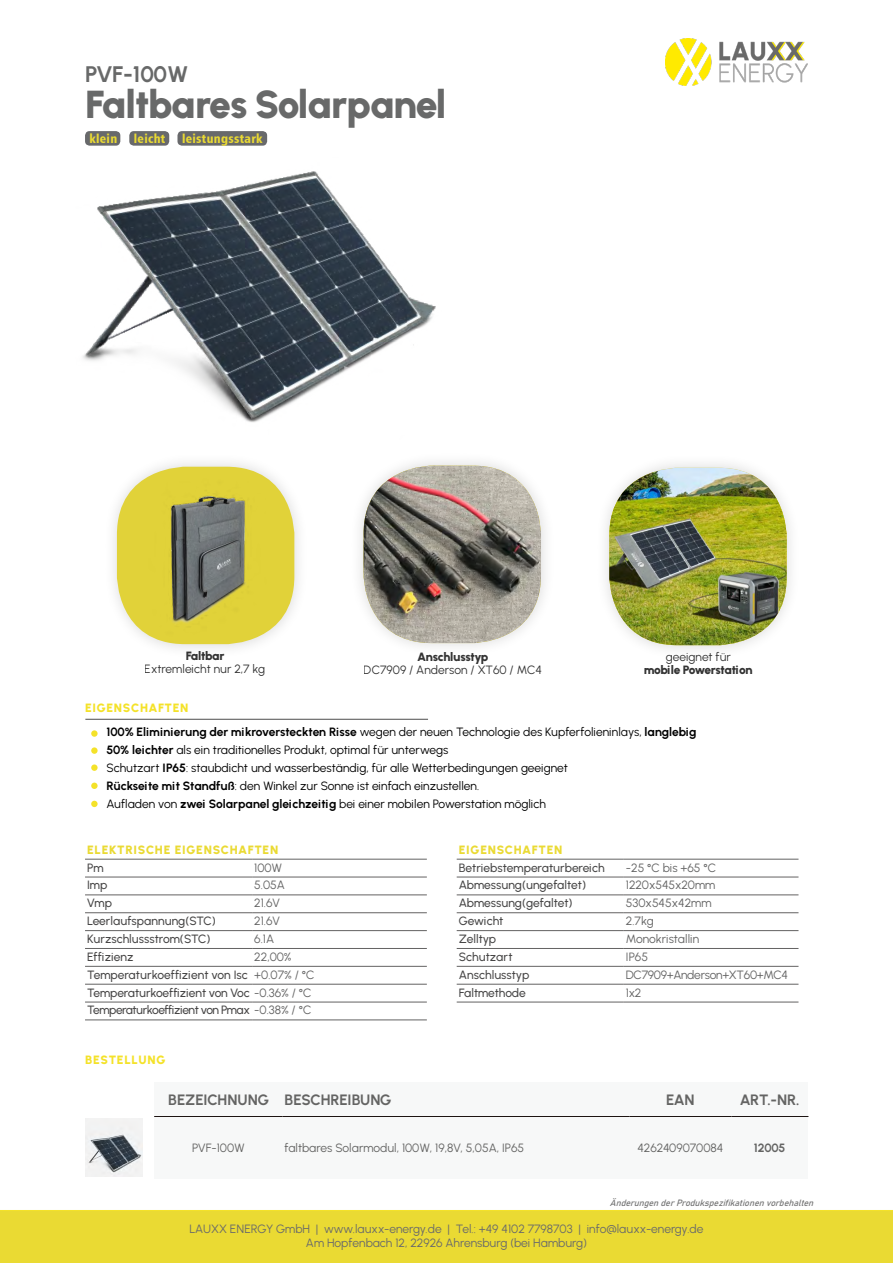
<style>
.page{position:relative;width:893px;height:1263px;background:#fff}
.page>*{position:absolute;margin:0;border:0;box-sizing:border-box;transform-origin:0 0}
.t1{font:900 39px "Urbanist";letter-spacing:-.035em;color:#686969}
.t2{font:700 22.5px "Urbanist";letter-spacing:-.01em;color:#686969}
.t3{font:700 15px "Urbanist";letter-spacing:-.01em;color:#646463}
.t4{font:12.6px "Humanist 777 BT Black Condensed B";letter-spacing:.025em;color:#eada33}
.t5{font:12px/18px "Urbanist";color:#000}
.t6{font:500 12px/17.9px "Urbanist";letter-spacing:-.005em;color:#464545}
.t7{font:12px/14.4px "Urbanist";color:#68696b;text-align:center}
.t8{font:700 12px/24.3px "Urbanist";letter-spacing:-.005em;color:#000}
.t9{font:12px "Urbanist";color:#636363}
.t10{font:12px "Urbanist";color:#646463}
.t11{font:900 12px "Urbanist";letter-spacing:.06em;color:#eada33}
.t12{font:900 12px "Urbanist";letter-spacing:-.035em;color:#000}
.t13{font:12px "Urbanist";letter-spacing:-.025em;color:#636363}
.t14{font:900 12px "Urbanist";letter-spacing:.06em;color:#f4e229}
.t15{font:700 12px "Urbanist";letter-spacing:-.01em;color:#646463}
.t16{font:italic 9px "Bahnschrift";color:#767676}
.s1{font-weight:900;color:#f4e229}
.s2{font-weight:400}
.s3{font-weight:700}
.s4{font-weight:400;color:#636363}
</style>
<div class="page">
<img style="left:665px;top:39px;width:143px;height:46px">
<hr style="left:85px;top:719px;width:343px;height:1px;background:#4d4c4d">
<svg style="left:91px;top:730px;width:7px;height:7px"></svg>
<div style="left:91px;top:747px;width:7px;height:7px;background:#f4e229;border-radius:50%"></div>
<div style="left:91px;top:764px;width:7px;height:7px;background:#f4e229;border-radius:50%"></div>
<div style="left:91px;top:783px;width:7px;height:6px;background:#f4e229;border-radius:50%"></div>
<div style="left:91px;top:801px;width:7px;height:6px;background:#f4e229;border-radius:50%"></div>
<hr style="left:85px;top:859px;width:167px;height:1px;background:#636262">
<hr style="left:252px;top:859px;width:175px;height:1px;background:#636262">
<hr style="left:85px;top:877px;width:167px;height:1px;background:#636262">
<hr style="left:252px;top:877px;width:175px;height:1px;background:#636262">
<hr style="left:85px;top:894px;width:167px;height:1px;background:#636262">
<hr style="left:252px;top:894px;width:175px;height:1px;background:#636262">
<hr style="left:85px;top:912px;width:167px;height:1px;background:#636262">
<hr style="left:252px;top:912px;width:175px;height:1px;background:#636262">
<hr style="left:85px;top:930px;width:167px;height:1px;background:#636262">
<hr style="left:252px;top:930px;width:175px;height:1px;background:#636262">
<hr style="left:85px;top:948px;width:167px;height:1px;background:#636262">
<hr style="left:252px;top:948px;width:175px;height:1px;background:#636262">
<hr style="left:85px;top:966px;width:167px;height:1px;background:#636262">
<hr style="left:252px;top:966px;width:175px;height:1px;background:#636262">
<hr style="left:85px;top:984px;width:167px;height:1px;background:#636262">
<hr style="left:252px;top:984px;width:175px;height:1px;background:#636262">
<hr style="left:85px;top:1002px;width:167px;height:1px;background:#636262">
<hr style="left:252px;top:1002px;width:175px;height:1px;background:#636262">
<hr style="left:85px;top:1019px;width:167px;height:1px;background:#636262">
<hr style="left:252px;top:1019px;width:175px;height:1px;background:#636262">
<hr style="left:457px;top:859px;width:167px;height:1px;background:#636262">
<hr style="left:624px;top:859px;width:174px;height:1px;background:#636262">
<hr style="left:457px;top:877px;width:167px;height:1px;background:#636262">
<hr style="left:624px;top:877px;width:174px;height:1px;background:#636262">
<hr style="left:457px;top:894px;width:167px;height:1px;background:#636262">
<hr style="left:624px;top:894px;width:174px;height:1px;background:#636262">
<hr style="left:457px;top:912px;width:167px;height:1px;background:#636262">
<hr style="left:624px;top:912px;width:174px;height:1px;background:#636262">
<hr style="left:457px;top:930px;width:167px;height:1px;background:#636262">
<hr style="left:624px;top:930px;width:174px;height:1px;background:#636262">
<hr style="left:457px;top:948px;width:167px;height:1px;background:#636262">
<hr style="left:624px;top:948px;width:174px;height:1px;background:#636262">
<hr style="left:457px;top:966px;width:167px;height:1px;background:#636262">
<hr style="left:624px;top:966px;width:174px;height:1px;background:#636262">
<hr style="left:457px;top:984px;width:167px;height:1px;background:#636262">
<hr style="left:624px;top:984px;width:174px;height:1px;background:#636262">
<hr style="left:457px;top:1002px;width:167px;height:1px;background:#636262">
<hr style="left:624px;top:1002px;width:174px;height:1px;background:#636262">
<div style="left:0;top:1210px;width:893px;height:53px;background:#eada33"></div>
<div style="left:103px;top:452px;width:206px;height:207px;background:#000;opacity:.15"></div>
<img style="left:117px;top:467px;width:177px;height:177px">
<div style="left:85px;top:131px;width:35px;height:15px;background:#68696b;border-radius:4px"></div>
<img style="left:83px;top:171px;width:353px;height:252px">
<div style="left:129px;top:131px;width:40px;height:15px;background:#68696b;border-radius:4px"></div>
<div style="left:177px;top:131px;width:90px;height:15px;background:#68696b;border-radius:4px"></div>
<img style="left:85px;top:1119px;width:58px;height:58px">
<div style="left:154px;top:1082px;width:654px;height:97px;background:#f7f8f8"></div>
<hr style="left:154px;top:1116px;width:128px;height:1px;background:#1d1412">
<hr style="left:282px;top:1116px;width:347px;height:1px;background:#1d1412">
<hr style="left:629px;top:1116px;width:102px;height:1px;background:#1d1412">
<hr style="left:731px;top:1116px;width:77px;height:1px;background:#1d1412">
<div style="left:595px;top:453px;width:206px;height:207px;background:#000;opacity:.15"></div>
<img style="left:609px;top:468px;width:178px;height:177px">
<div style="left:349px;top:451px;width:206px;height:207px;background:#000;opacity:.15"></div>
<img style="left:364px;top:466px;width:177px;height:177px">
<h2 class="t2" style="left:85px;top:60px;width:105px">PVF-100W</h2>
<h1 class="t1" style="left:85px;top:81px;width:363px">Faltbares Solarpanel</h1>
<p class="t4" style="left:90px;top:130px;width:29px">klein</p>
<p class="t4" style="left:134px;top:130px;width:33px">leicht</p>
<p class="t4" style="left:182px;top:130px;width:82px">leistungsstark</p>
<p class="t12" style="left:186px;top:648px;width:40px">Faltbar</p>
<p class="t5" style="left:145px;top:660px;width:122px">Extremleicht nur 2,7 kg</p>
<p class="t12" style="left:417px;top:649px;width:73px">Anschlusstyp</p>
<p class="t5" style="left:364px;top:661px;width:180px">DC7909 / Anderson / XT60 / MC4</p>
<p class="t5" style="left:666px;top:648px;width:67px">geeignet für</p>
<p class="t12" style="left:644px;top:663px;width:110px">mobile Powerstation</p>
<p class="t8" style="left:107px;top:696px;width:592px;text-indent:-21px"><span class="s1">EIGENSCHAFTEN<br></span>100% Eliminierung der mikroversteckten Risse <span class="s2">wegen der neuen Technologie des Kupferfolieninlays,</span> langlebig</p>
<p class="t5" style="left:107px;top:741px;width:463px"><span class="s3">50% leichter</span> als ein traditionelles Produkt, optimal für unterwegs<br>Schutzart <span class="s3">IP65</span>: staubdicht und wasserbeständig, für alle Wetterbedingungen geeignet <span class="s3">Rückseite mit Standfuß</span>: den Winkel zur Sonne ist einfach einzustellen.<br>Aufladen von <span class="s3">zwei Solarpanel gleichzeitig</span> bei einer mobilen Powerstation möglich</p>
<p class="t11" style="left:87px;top:842px;width:193px">ELEKTRISCHE EIGENSCHAFTEN</p>
<p class="t6" style="left:87px;top:858px;width:18px">Pm</p>
<p class="t9" style="left:254px;top:860px;width:30px">100W</p>
<p class="t6" style="left:87px;top:876px;width:22px">Imp</p>
<p class="t9" style="left:254px;top:878px;width:32px">5.05A</p>
<p class="t6" style="left:87px;top:894px;width:26px">Vmp</p>
<p class="t9" style="left:254px;top:896px;width:27px">21.6V</p>
<p class="t6" style="left:87px;top:912px;width:130px">Leerlaufspannung(STC)</p>
<p class="t9" style="left:254px;top:914px;width:27px">21.6V</p>
<p class="t6" style="left:87px;top:930px;width:125px">Kurzschlussstrom(STC)</p>
<p class="t9" style="left:254px;top:931px;width:21px">6.1A</p>
<p class="t6" style="left:87px;top:948px;width:48px">Effizienz</p>
<p class="t6" style="left:87px;top:948px;width:229px;text-indent:167px"><span class="s4">22,00% </span>Temperaturkoeffizient von Isc <span class="s4">﹢0.07% / °C </span>Temperaturkoeffizient von Voc <span class="s4">﹣0.36% / °C </span>Temperaturkoeffizient von Pmax <span class="s4">﹣0.38% / °C</span></p>
<p class="t14" style="left:85px;top:1053px;width:82px">BESTELLUNG</p>
<p class="t11" style="left:459px;top:842px;width:105px">EIGENSCHAFTEN</p>
<p class="t6" style="left:459px;top:858px;width:147px">Betriebstemperaturbereich</p>
<p class="t9" style="left:626px;top:860px;width:92px">-25 °C bis +65 °C</p>
<p class="t6" style="left:459px;top:876px;width:129px">Abmessung(ungefaltet)</p>
<p class="t9" style="left:626px;top:878px;width:91px">1220x545x20mm</p>
<p class="t6" style="left:459px;top:894px;width:115px">Abmessung(gefaltet)</p>
<p class="t9" style="left:626px;top:896px;width:87px">530x545x42mm</p>
<p class="t6" style="left:459px;top:912px;width:46px">Gewicht</p>
<p class="t9" style="left:626px;top:914px;width:29px">2.7kg</p>
<p class="t6" style="left:459px;top:930px;width:39px">Zelltyp</p>
<p class="t9" style="left:626px;top:931px;width:75px">Monokristallin</p>
<p class="t6" style="left:459px;top:948px;width:55px">Schutzart</p>
<p class="t9" style="left:626px;top:949px;width:24px">IP65</p>
<p class="t6" style="left:459px;top:965px;width:72px">Anschlusstyp</p>
<p class="t13" style="left:626px;top:967px;width:164px">DC7909+Anderson+XT60+MC4</p>
<p class="t6" style="left:459px;top:983px;width:69px">Faltmethode</p>
<p class="t9" style="left:626px;top:985px;width:17px">1x2</p>
<p class="t3" style="left:168px;top:1090px;width:225px">BEZEICHNUNG BESCHREIBUNG</p>
<p class="t3" style="left:666px;top:1090px;width:30px">EAN</p>
<p class="t3" style="left:740px;top:1090px;width:61px">ART.-NR.</p>
<p class="t10" style="left:192px;top:1140px;width:54px">PVF-100W</p>
<p class="t10" style="left:284px;top:1140px;width:241px">faltbares Solarmodul, 100W, 19,8V, 5,05A, IP65</p>
<p class="t10" style="left:637px;top:1140px;width:87px">4262409070084</p>
<p class="t15" style="left:754px;top:1140px;width:33px">12005</p>
<p class="t16" style="left:610px;top:1196px;width:208px">ÄnderungenderProdukspezifikationenvorbehalten</p>
<p class="t7" style="left:189px;top:1221px;width:516px">LAUXX ENERGY GmbH | www.lauxx-energy.de | Tel.: +49 4102 7798703 | info@lauxx-energy.de<br>Am Hopfenbach 12, 22926 Ahrensburg (bei Hamburg)</p>
</div>
